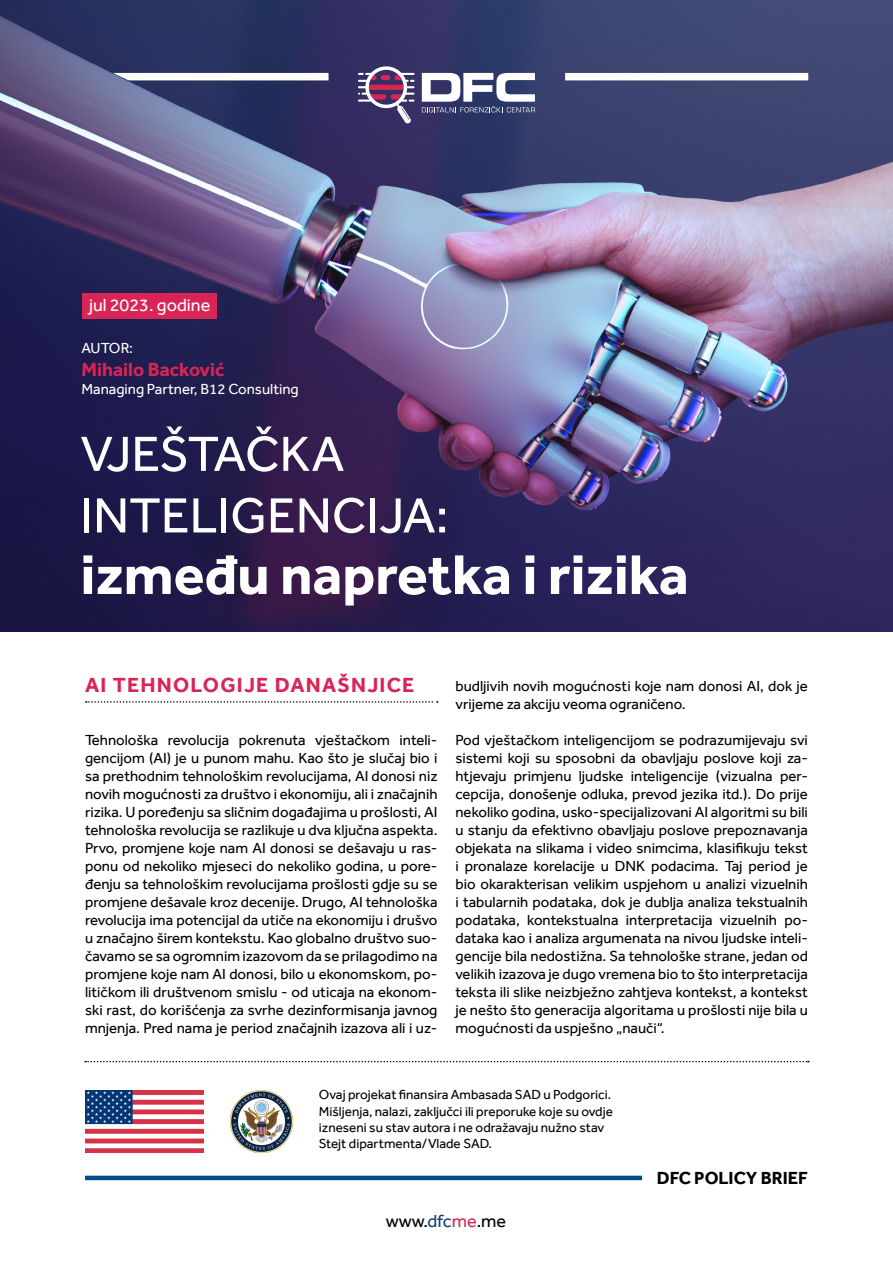
<style>
.page{position:relative;width:893px;height:1263px;background:#fff}
.page>*{position:absolute;margin:0;border:0;box-sizing:border-box;transform-origin:0 0}
.t1{font:700 57.75px "Effra";color:#fff}
.t2{font:51px/61.5px "Effra";color:#fff}
.t3{font:700 21px "Effra";letter-spacing:.06em;color:#d92555}
.t4{font:700 19.5px "Effra";color:#d92555}
.t5{font:700 18px "Effra";color:#000}
.t6{font:18px "Effra";color:#fff}
.t7{font:18px "Effra";color:#000}
.t8{font:15px/18px "Effra";color:#000;text-align:justify}
.t9{font:15px "Effra";color:#fff}
.t10{font:13.5px/16.2px "Effra";color:#000}
.s1{color:#0e4174}
.s2{color:#d92555}
</style>
<div class="page">
<hr style="left:85px;top:1176px;width:557px;height:4px;background:#004d8c">
<img style="left:0;top:0;width:893px;height:631px">
<div style="left:82px;top:293px;width:135px;height:25px;background:#d92555"></div>
<div style="left:565px;top:73px;width:243px;height:7px;background:#fff"></div>
<div style="left:109px;top:73px;width:220px;height:7px;background:#fff"></div>
<svg style="left:358px;top:64px;width:56px;height:60px"></svg>
<svg style="left:422px;top:73px;width:113px;height:39px"></svg>
<svg style="left:85px;top:1061px;width:724px;height:1px"></svg>
<img style="left:85px;top:1090px;width:119px;height:62px">
<img style="left:230px;top:1090px;width:62px;height:62px">
<svg style="left:86px;top:701px;width:352px;height:2px"></svg>
<img style="left:86px;top:60px;width:82px;height:53px">
<p class="t6" style="left:89px;top:295px;width:123px">jul 2023. godine</p>
<p class="t9" style="left:82px;top:339px;width:53px">AUTOR:</p>
<h3 class="t4" style="left:82px;top:358px;width:145px">Mihailo Backović</h3>
<p class="t9" style="left:82px;top:380px;width:219px">Managing Partner, B12 Consulting</p>
<h2 class="t2" style="left:80px;top:422px;width:370px">VJEŠTAČKA<br>INTELIGENCIJA:</h2>
<h1 class="t1" style="left:80px;top:540px;width:610px">između napretka i rizika</h1>
<h3 class="t3" style="left:85px;top:673px;width:331px">AI TEHNOLOGIJE DANAŠNJICE</h3>
<p class="t8" style="left:85px;top:731px;width:354px">Tehnološka revolucija pokrenuta vještačkom inteli&shy;gencijom (AI) je u punom mahu. Kao što je slučaj bio i sa prethodnim tehnološkim revolucijama, AI donosi niz novih mogućnosti za društvo i ekonomiju, ali i značajnih rizika. U poređenju sa sličnim događajima u prošlosti, AI tehnološka revolucija se razlikuje u dva ključna aspekta.<br>Prvo, promjene koje nam AI donosi se dešavaju u ras&shy;ponu od nekoliko mjeseci do nekoliko godina, u pore&shy;đenju sa tehnološkim revolucijama prošlosti gdje su se promjene dešavale kroz decenije. Drugo, AI tehnološka revolucija ima potencijal da utiče na ekonomiju i drušvo u značajno širem kontekstu. Kao globalno društvo suo&shy;čavamo se sa ogromnim izazovom da se prilagodimo na promjene koje nam AI donosi, bilo u ekonomskom, po&shy;litičkom ili društvenom smislu - od uticaja na ekonom&shy;ski rast, do korišćenja za svrhe dezinformisanja javnog mnjenja. Pred nama je period značajnih izazova ali i uz-</p>
<p class="t8" style="left:455px;top:677px;width:354px">budljivih novih mogućnosti koje nam donosi AI, dok je vrijeme za akciju veoma ograničeno.</p>
<p class="t8" style="left:455px;top:731px;width:354px">Pod vještačkom inteligencijom se podrazumijevaju svi sistemi koji su sposobni da obavljaju poslove koji za&shy;htjevaju primjenu ljudske inteligencije (vizualna per&shy;cepcija, donošenje odluka, prevod jezika itd.). Do prije nekoliko godina, usko-specijalizovani AI algoritmi su bili u stanju da efektivno obavljaju poslove prepoznavanja objekata na slikama i video snimcima, klasifikuju tekst i pronalaze korelacije u DNK podacima. Taj period je bio okarakterisan velikim uspjehom u analizi vizuelnih i tabularnih podataka, dok je dublja analiza tekstualnih podataka, kontekstualna interpretacija vizuelnih po&shy;dataka kao i analiza argumenata na nivou ljudske inteli&shy;gencije bila nedostižna. Sa tehnološke strane, jedan od velikih izazova je dugo vremena bio to što interpretacija teksta ili slike neizbježno zahtjeva kontekst, a kontekst je nešto što generacija algoritama u prošlosti nije bila u mogućnosti da uspješno „nauči“.</p>
<p class="t10" style="left:319px;top:1086px;width:296px">Ovaj projekat finansira Ambasada SAD u Podgorici.<br>Mišljenja, nalazi, zaključci ili preporuke koje su ovdje izneseni su stav autora i ne odražavaju nužno stav Stejt dipartmenta/Vlade SAD.</p>
<p class="t7" style="left:386px;top:1211px;width:122px">www.<span class="s1">dfc</span><span class="s2">me</span>.me</p>
<p class="t5" style="left:657px;top:1167px;width:153px">DFC POLICY BRIEF</p>
</div>
